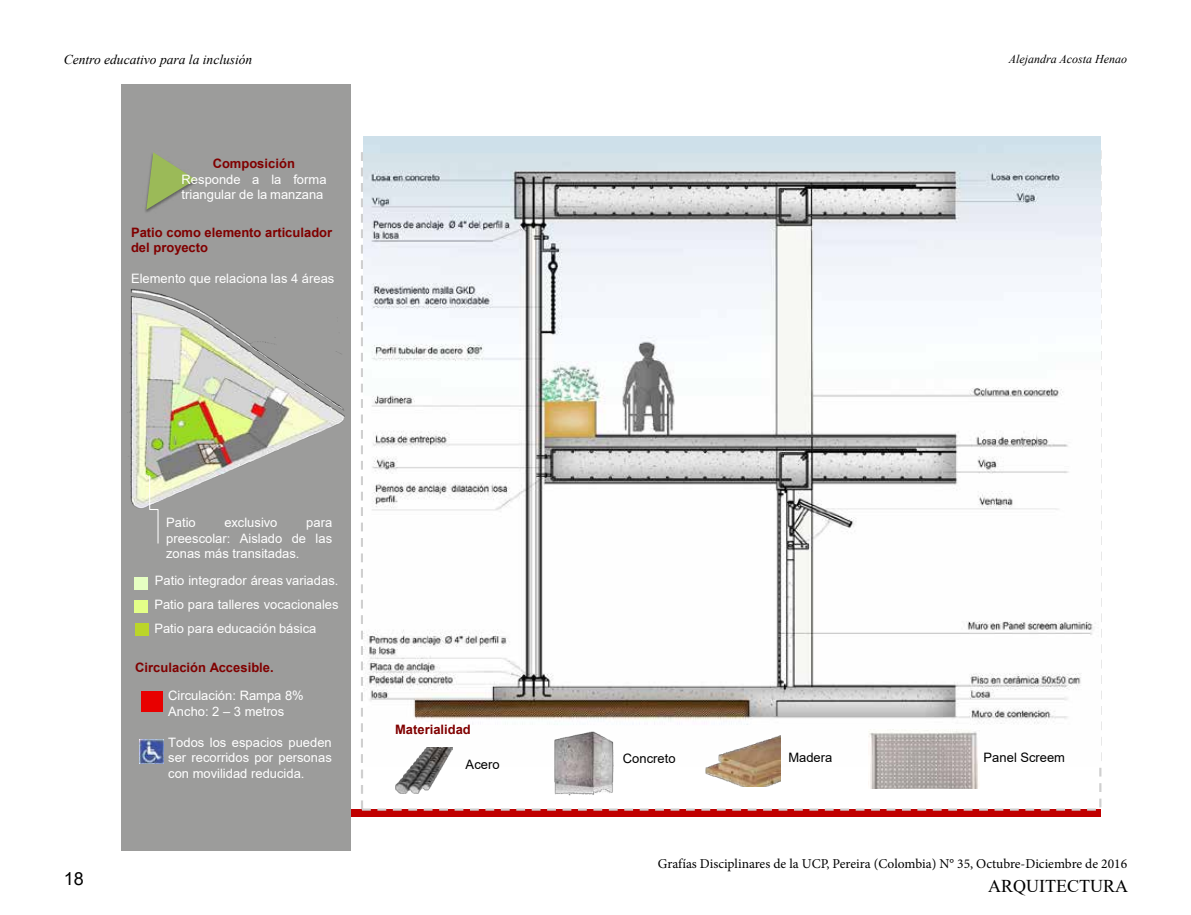
<style>
.page{position:relative;width:1191px;height:915px;background:#fff}
.page>*{position:absolute;margin:0;border:0;box-sizing:border-box;transform-origin:0 0}
.t1{font:18px "Times New Roman";color:#000}
.t2{font:18px "Arial";color:#000}
.t3{font:13.5px "Minion Pro";color:#000}
.t4{font:italic 13.5px "Times New Roman";color:#000}
.t5{font:12.9px/15.5px "Arial";letter-spacing:.005em;color:#fff;text-align:justify}
.t6{font:700 12.9px/15.5px "Arial";color:#800000}
.t7{font:12.9px "Arial";letter-spacing:.005em;color:#000}
.t8{font:italic 12px "Times New Roman";color:#000}
</style>
<div class="page">
<div style="left:351px;top:809px;width:749px;height:7px;background:#c00000"></div>
<div style="left:121px;top:85px;width:230px;height:765px;background:#9c9c9b"></div>
<img style="left:145px;top:207px;width:7px;height:5px">
<svg style="left:146px;top:152px;width:50px;height:57px"></svg>
<div style="left:135px;top:577px;width:13px;height:13px;background:#e6ffc2"></div>
<div style="left:135px;top:600px;width:13px;height:13px;background:#e4ff88"></div>
<div style="left:135px;top:623px;width:14px;height:13px;background:#bbd529"></div>
<img style="left:128px;top:289px;width:217px;height:220px">
<svg style="left:149px;top:474px;width:10px;height:70px"></svg>
<div style="left:141px;top:691px;width:21px;height:20px;background:#e80000"></div>
<img style="left:140px;top:739px;width:24px;height:24px">
<img style="left:363px;top:137px;width:737px;height:629px">
<img style="left:868px;top:729px;width:111px;height:59px">
<img style="left:705px;top:733px;width:75px;height:53px">
<img style="left:516px;top:725px;width:112px;height:71px">
<img style="left:395px;top:747px;width:57px;height:46px">
<p class="t4" style="left:64px;top:50px;width:190px">Centro educativo para la inclusión</p>
<p class="t8" style="left:1008px;top:50px;width:120px">Alejandra Acosta Henao</p>
<p class="t6" style="left:213px;top:156px;width:84px">Composición</p>
<p class="t5" style="left:182px;top:171px;width:146px">Responde a la forma triangular de la manzana</p>
<p class="t6" style="left:131px;top:225px;width:203px">Patio como elemento articulador del proyecto</p>
<p class="t5" style="left:131px;top:271px;width:205px">Elemento que relaciona las 4 áreas</p>
<h1 class="t2" style="left:64px;top:865px;width:22px">18</h1>
<p class="t5" style="left:166px;top:514px;width:31px">Patio</p>
<p class="t5" style="left:224px;top:514px;width:55px">exclusivo</p>
<p class="t5" style="left:166px;top:514px;width:168px;text-indent:140px">para preescolar: Aislado de las zonas más transitadas.</p>
<p class="t5" style="left:154px;top:568px;width:186px;line-height:24.2px">Patio integrador áreas variadas.<br>Patio para talleres vocacionales Patio para educación básica</p>
<p class="t6" style="left:135px;top:659px;width:140px">Circulación Accesible.</p>
<p class="t5" style="left:168px;top:687px;width:137px">Circulación: Rampa 8%<br>Ancho: 2 – 3 metros</p>
<p class="t5" style="left:168px;top:734px;width:165px">Todos los espacios pueden ser recorridos por personas con movilidad reducida.</p>
<p class="t6" style="left:395px;top:722px;width:77px">Materialidad</p>
<p class="t7" style="left:465px;top:755px;width:35px">Acero</p>
<p class="t7" style="left:623px;top:748px;width:54px">Concreto</p>
<p class="t7" style="left:788px;top:748px;width:46px">Madera</p>
<p class="t7" style="left:983px;top:748px;width:83px">Panel Screem</p>
<p class="t3" style="left:658px;top:854px;width:471px">Grafías Disciplinares de la UCP, Pereira (Colombia) N° 35, Octubre-Diciembre de 2016</p>
<h1 class="t1" style="left:988px;top:872px;width:141px">ARQUITECTURA</h1>
</div>
